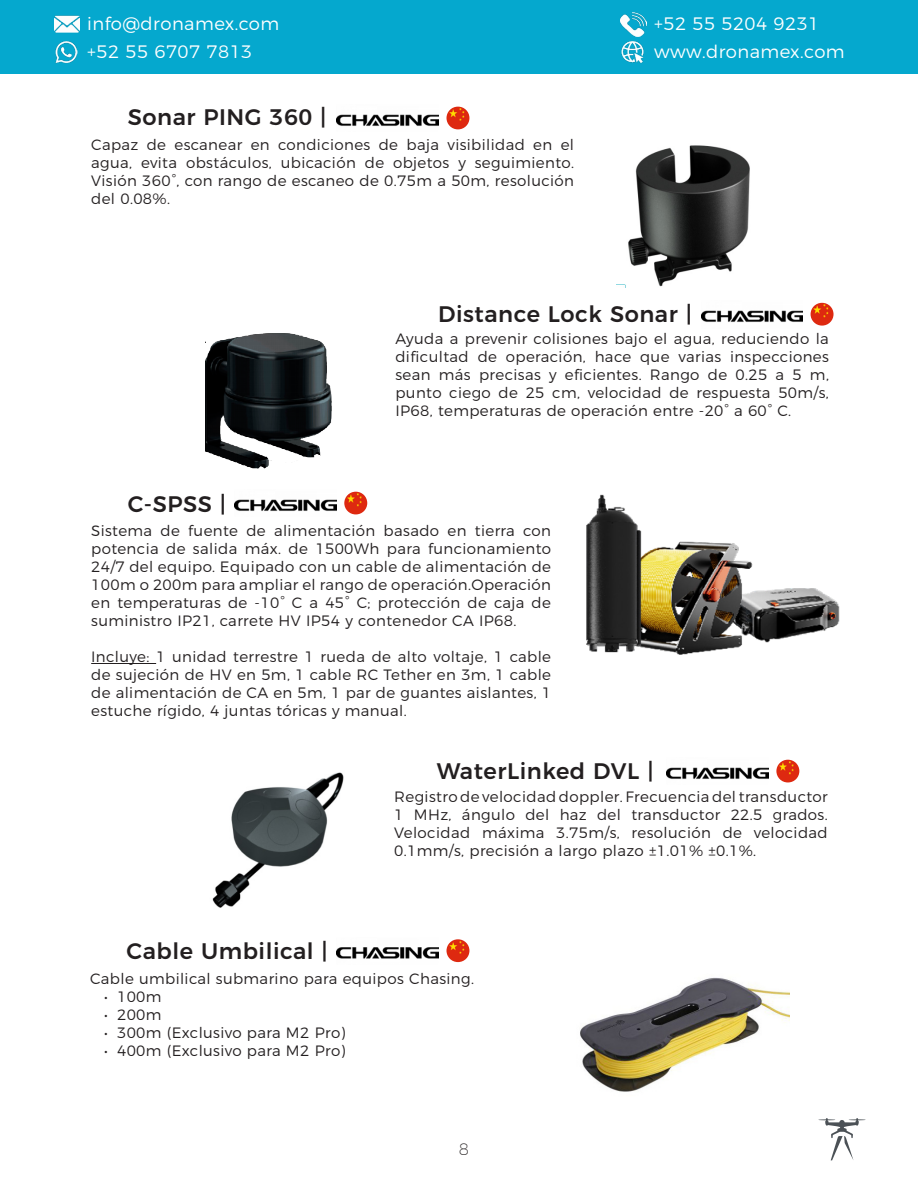
<style>
.page{position:relative;width:918px;height:1188px;background:#fff}
.page>*{position:absolute;margin:0;border:0;box-sizing:border-box;transform-origin:0 0}
.t1{font:500 22.5px "Montserrat";letter-spacing:.025em;color:#231f20}
.t2{font:300 18px "Montserrat";letter-spacing:.025em;color:#fff}
.t3{font:200 16.5px "Montserrat";color:#231f20}
.t4{font:300 15px/18px "Montserrat";letter-spacing:.025em;color:#231f20;text-align:justify}
</style>
<div class="page">
<div style="left:0;top:0;width:918px;height:74px;background:#05a8ce"></div>
<img style="left:54px;top:15px;width:26px;height:18px">
<img style="left:621px;top:41px;width:23px;height:22px">
<img style="left:620px;top:13px;width:26px;height:23px">
<img style="left:55px;top:41px;width:22px;height:22px">
<svg style="left:818px;top:1118px;width:48px;height:42px"></svg>
<img style="left:337px;top:114px;width:101px;height:12px">
<img style="left:447px;top:107px;width:22px;height:22px;border-radius:11px">
<img style="left:701px;top:310px;width:102px;height:12px">
<img style="left:811px;top:303px;width:23px;height:23px;border-radius:11px">
<hr style="left:91px;top:663px;width:65px;height:1px;background:#231f20">
<img style="left:235px;top:499px;width:101px;height:12px">
<img style="left:344px;top:492px;width:23px;height:22px;border-radius:11px">
<img style="left:667px;top:767px;width:101px;height:12px">
<img style="left:776px;top:760px;width:23px;height:22px;border-radius:11px">
<img style="left:337px;top:947px;width:101px;height:12px">
<img style="left:447px;top:939px;width:22px;height:23px;border-radius:11px">
<img style="left:586px;top:494px;width:254px;height:161px">
<img style="left:212px;top:772px;width:132px;height:136px">
<img style="left:206px;top:333px;width:126px;height:136px">
<img style="left:580px;top:977px;width:209px;height:115px">
<img style="left:617px;top:145px;width:133px;height:143px">
<p class="t2" style="left:87px;top:10px;width:194px">info@dronamex.com</p>
<p class="t2" style="left:654px;top:10px;width:167px">+52 55 5204 9231</p>
<p class="t2" style="left:87px;top:38px;width:167px">+52 55 6707 7813</p>
<p class="t2" style="left:654px;top:38px;width:192px">www.dronamex.com</p>
<p class="t1" style="left:128px;top:99px;width:200px">Sonar PING 360 |</p>
<p class="t4" style="left:91px;top:134px;width:484px">Capaz de escanear en condiciones de baja visibilidad en el agua, evita obstáculos, ubicación de objetos y seguimiento.<br>Visión 360°, con rango de escaneo de 0.75m a 50m, resolución del 0.08%.</p>
<p class="t1" style="left:438px;top:296px;width:255px">Distance Lock Sonar |</p>
<p class="t4" style="left:395px;top:329px;width:435px">Ayuda a prevenir colisiones bajo el agua, reduciendo la dificultad de operación, hace que varias inspecciones sean más precisas y eficientes. Rango de 0.25 a 5 m, punto ciego de 25 cm, velocidad de respuesta 50m/s, IP68, temperaturas de operación entre -20° a 60° C.</p>
<p class="t1" style="left:128px;top:486px;width:100px">C-SPSS |</p>
<p class="t4" style="left:91px;top:520px;width:461px">Sistema de fuente de alimentación basado en tierra con potencia de salida máx. de 1500Wh para funcionamiento 24/7 del equipo. Equipado con un cable de alimentación de 100m o 200m para ampliar el rango de operación.Operación en temperaturas de -10° C a 45° C; protección de caja de suministro IP21, carrete HV IP54 y contenedor CA IP68.</p>
<p class="t4" style="left:91px;top:646px;width:461px">Incluye: 1 unidad terrestre 1 rueda de alto voltaje, 1 cable de sujeción de HV en 5m, 1 cable RC Tether en 3m, 1 cable de alimentación de CA en 5m, 1 par de guantes aislantes, 1 estuche rígido, 4 juntas tóricas y manual.</p>
<p class="t1" style="left:437px;top:753px;width:218px">WaterLinked DVL |</p>
<p class="t4" style="left:394px;top:786px;width:435px">Registro de velocidad doppler. Frecuencia del transductor 1 MHz, ángulo del haz del transductor 22.5 grados.<br>Velocidad máxima 3.75m/s, resolución de velocidad 0.1mm/s, precisión a largo plazo ±1.01% ±0.1%.</p>
<p class="t1" style="left:127px;top:933px;width:203px">Cable Umbilical |</p>
<p class="t4" style="left:90px;top:968px;width:385px">Cable umbilical submarino para equipos Chasing.</p>
<p class="t4" style="left:104px;top:986px;width:59px">• 100m</p>
<p class="t4" style="left:104px;top:1004px;width:59px">• 200m</p>
<p class="t4" style="left:104px;top:1022px;width:243px">• 300m (Exclusivo para M2 Pro)</p>
<p class="t4" style="left:104px;top:1040px;width:243px">• 400m (Exclusivo para M2 Pro)</p>
<p class="t3" style="left:459px;top:1137px;width:12px">8</p>
</div>
